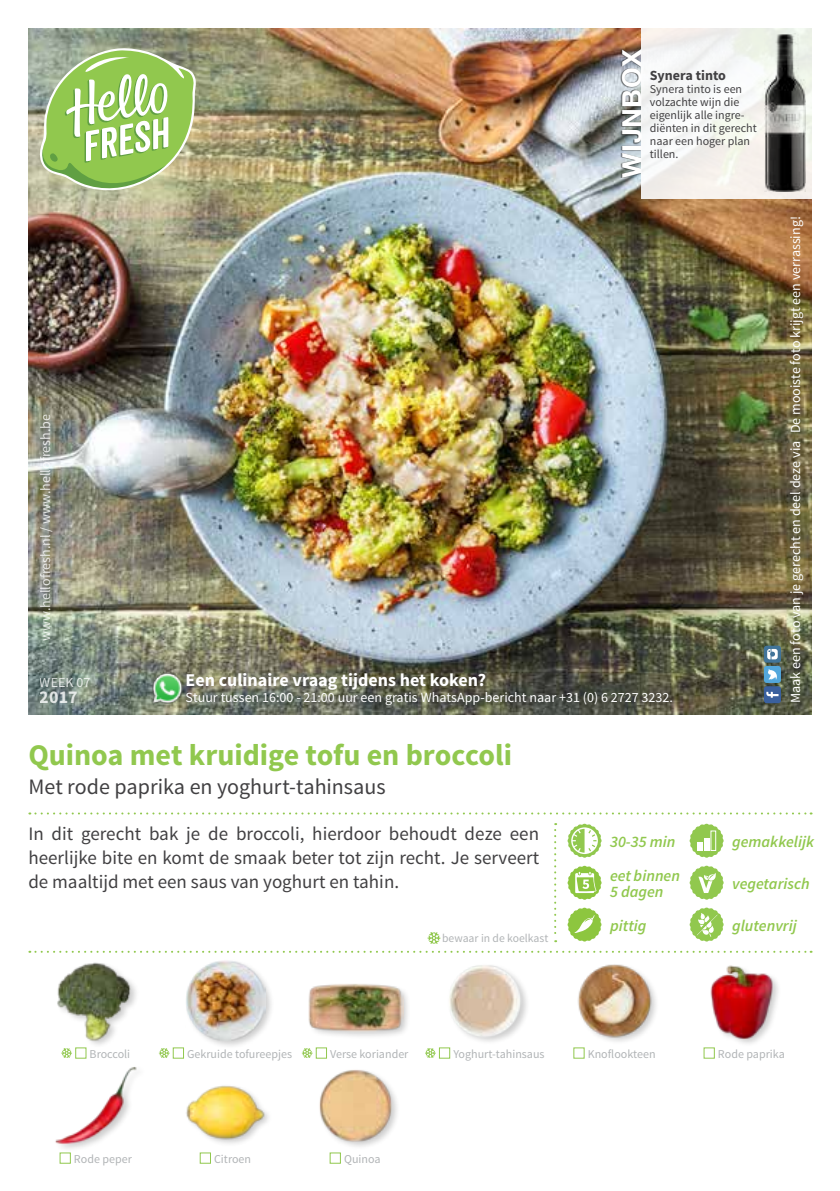
<style>
.page{position:relative;width:840px;height:1191px;background:#fff}
.page>*{position:absolute;margin:0;border:0;box-sizing:border-box;transform-origin:0 0}
.t1{font:700 30px "Source Sans Pro";color:#91c84e}
.t2{font:700 26.8px "Helvetica Neue";letter-spacing:.02em;color:#fff}
.t3{font:22px "Source Sans Pro";color:#414042}
.t4{font:19px/24px "Source Sans Pro";color:#414042;text-align:justify}
.t5{font:700 18px "Source Sans Pro";color:#fff}
.t6{font:italic 600 16px/34px "Source Sans Pro";color:#91c84e}
.t7{font:14px "Source Sans Pro";color:#fff}
.t8{font:700 14px "Source Sans Pro";color:#414042}
.t9{font:12px "Source Sans Pro";color:#b1b4b6}
.t10{font:12px/13px "Source Sans Pro";color:#414042}
.t11{font:11.6px "Source Sans Pro";color:#b1b4b6}
</style>
<div class="page">
<img style="left:28px;top:28px;width:783px;height:686px">
<svg style="left:29px;top:812px;width:782px;height:2px"></svg>
<svg style="left:554px;top:823px;width:2px;height:119px"></svg>
<svg style="left:29px;top:950px;width:782px;height:2px"></svg>
<svg style="left:40px;top:48px;width:156px;height:142px;background:#a8c97d"></svg>
<div style="left:641px;top:28px;width:170px;height:170px;background:linear-gradient(to bottom,#f3f5f4,#f6f3ee)"></div>
<div style="left:620px;top:49px;width:20px;height:129px;background:#000;opacity:.75"></div>
<svg style="left:427px;top:932px;width:13px;height:12px"></svg>
<svg style="left:61px;top:1049px;width:11px;height:8px"></svg>
<div style="left:75px;top:1047px;width:11px;height:11px;border:1px solid #91c84e"></div>
<img style="left:48px;top:952px;width:94px;height:96px">
<div style="left:60px;top:1152px;width:11px;height:11px;border:1px solid #91c84e"></div>
<img style="left:55px;top:1057px;width:82px;height:96px">
<svg style="left:159px;top:1048px;width:10px;height:10px"></svg>
<div style="left:173px;top:1047px;width:11px;height:11px;border:1px solid #91c84e"></div>
<div style="left:184px;top:958px;width:90px;height:92px;background:#000;opacity:.2"></div>
<img style="left:185px;top:960px;width:80px;height:81px">
<div style="left:200px;top:1152px;width:11px;height:11px;border:1px solid #91c84e"></div>
<img style="left:186px;top:1085px;width:80px;height:68px">
<svg style="left:301px;top:1048px;width:11px;height:10px"></svg>
<div style="left:315px;top:1047px;width:12px;height:11px;border:1px solid #91c84e"></div>
<div style="left:307px;top:982px;width:104px;height:58px;background:#000;opacity:.2"></div>
<img style="left:307px;top:982px;width:96px;height:66px">
<img style="left:307px;top:1057px;width:90px;height:96px">
<svg style="left:425px;top:1048px;width:10px;height:10px"></svg>
<div style="left:439px;top:1047px;width:11px;height:11px;border:1px solid #91c84e"></div>
<img style="left:438px;top:952px;width:94px;height:96px">
<img style="left:568px;top:952px;width:94px;height:96px">
<img style="left:699px;top:952px;width:89px;height:96px">
<svg style="left:567px;top:823px;width:34px;height:35px"></svg>
<svg style="left:567px;top:865px;width:34px;height:35px"></svg>
<svg style="left:689px;top:823px;width:34px;height:35px"></svg>
<svg style="left:689px;top:865px;width:34px;height:35px"></svg>
<svg style="left:567px;top:907px;width:34px;height:34px"></svg>
<svg style="left:689px;top:907px;width:34px;height:34px"></svg>
<img style="left:763px;top:34px;width:41px;height:158px">
<div style="left:763px;top:686px;width:17px;height:17px;background:#3a609e;border-radius:3px"></div>
<svg style="left:766px;top:692px;width:12px;height:5px"></svg>
<svg style="left:763px;top:645px;width:17px;height:17px"></svg>
<svg style="left:766px;top:649px;width:11px;height:10px"></svg>
<div style="left:763px;top:666px;width:17px;height:17px;background:#53a7dc;border-radius:3px"></div>
<svg style="left:768px;top:669px;width:8px;height:11px"></svg>
<img style="left:151px;top:672px;width:30px;height:31px">
<p class="t7" style="left:37px;top:641px;width:228px;rotate:-90deg">www.hellofresh.nl / www.hellofresh.be</p>
<p class="t7" style="left:40px;top:674px;width:52px">WEEK 07</p>
<p class="t5" style="left:40px;top:685px;width:40px">2017</p>
<h2 class="t2" style="left:610px;top:178px;width:130px;rotate:-90deg">WIJNBOX</h2>
<p class="t8" style="left:649px;top:66px;width:78px">Synera tinto</p>
<p class="t10" style="left:649px;top:82px;width:108px">Synera tinto is een volzachte wijn die eigenlijk alle ingre&shy;diënten in dit gerecht naar een hoger plan tillen.</p>
<p class="t5" style="left:185px;top:668px;width:302px">Een culinaire vraag tijdens het koken?</p>
<p class="t7" style="left:185px;top:689px;width:488px">Stuur tussen 16:00 - 21:00 uur een gratis WhatsApp-bericht naar +31 (0) 6 2727 3232.</p>
<h1 class="t1" style="left:28px;top:736px;width:485px">Quinoa met kruidige tofu en broccoli</h1>
<h3 class="t3" style="left:28px;top:773px;width:358px">Met rode paprika en yoghurt-tahinsaus</h3>
<p class="t7" style="left:786px;top:703px;width:488px;rotate:-90deg">Maak een foto van je gerecht en deel deze via De mooiste foto krijgt een verrassing!</p>
<h3 class="t4" style="left:28px;top:822px;width:512px">In dit gerecht bak je de broccoli, hierdoor behoudt deze een heerlijke bite en komt de smaak beter tot zijn recht. Je serveert de maaltijd met een saus van yoghurt en tahin.</h3>
<p class="t11" style="left:442px;top:931px;width:108px">bewaar in de koelkast</p>
<p class="t6" style="left:609px;top:824px;width:71px">30-35 min eet binnen</p>
<p class="t6" style="left:609px;top:874px;width:55px">5 dagen</p>
<p class="t6" style="left:731px;top:824px;width:83px">gemakkelijk</p>
<p class="t6" style="left:731px;top:866px;width:79px">vegetarisch</p>
<p class="t6" style="left:609px;top:908px;width:38px">pittig</p>
<p class="t6" style="left:731px;top:908px;width:66px">glutenvrij</p>
<p class="t9" style="left:90px;top:1046px;width:42px">Broccoli</p>
<p class="t9" style="left:74px;top:1151px;width:59px">Rode peper</p>
<p class="t9" style="left:187px;top:1046px;width:106px">Gekruide tofureepjes</p>
<p class="t9" style="left:214px;top:1151px;width:38px">Citroen</p>
<p class="t9" style="left:330px;top:1046px;width:80px">Verse koriander</p>
<p class="t9" style="left:344px;top:1151px;width:38px">Quinoa</p>
<p class="t9" style="left:453px;top:1046px;width:93px">Yoghurt-tahinsaus</p>
<p class="t9" style="left:587px;top:1046px;width:69px">Knoflookteen</p>
<p class="t9" style="left:717px;top:1046px;width:68px">Rode paprika</p>
</div>
